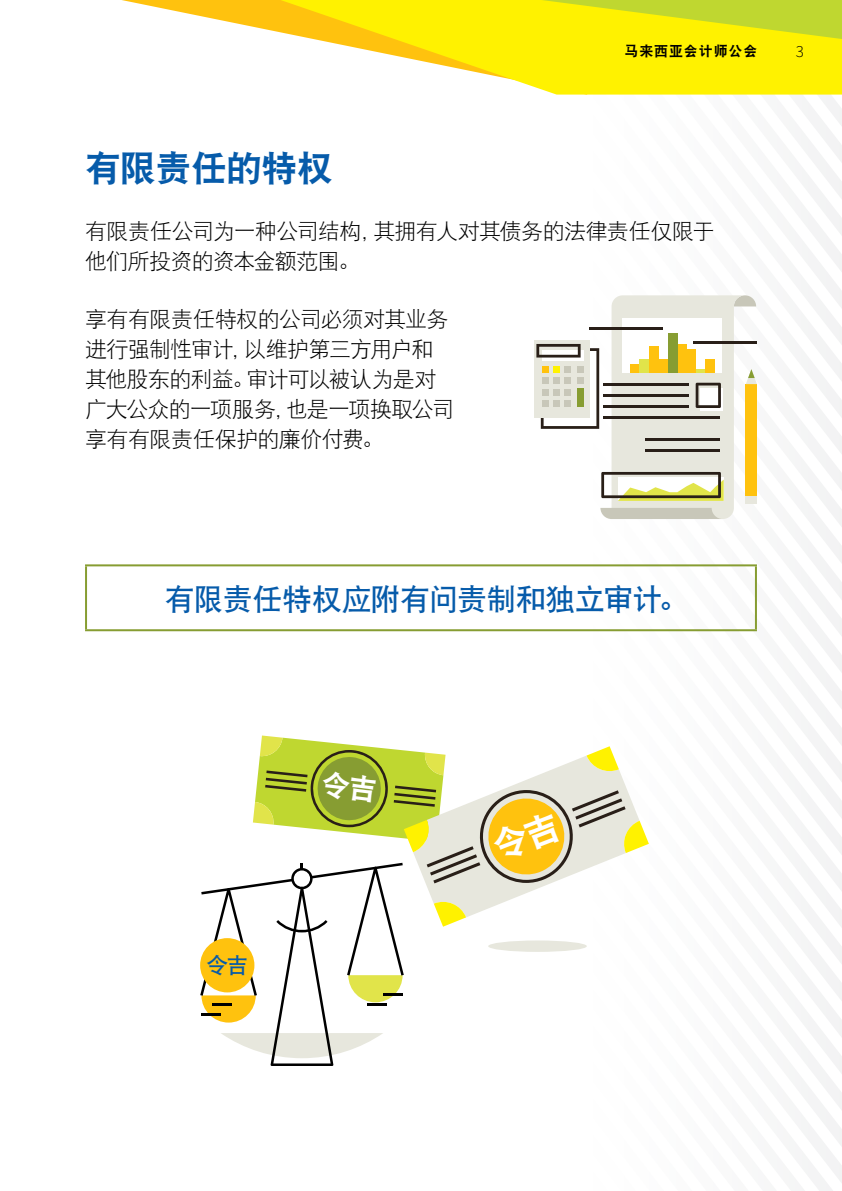
<style>
.page{position:relative;width:842px;height:1191px;background:#fff}
.page>*{position:absolute;margin:0;border:0;box-sizing:border-box;transform-origin:0 0}
.t1{font:36px "DFP Hei W9";letter-spacing:-.02em;color:#065baa}
.t2{font:30px "DFP Hei W7";letter-spacing:-.02em;color:#065baa}
.t3{font:22px/30px "DFP Hei W3";letter-spacing:-.035em;color:#000}
.t4{font:22px "DFP Hei W7";color:#065baa}
.t5{font:300 17px "Source Sans Pro";color:#000}
.t6{font:14px "DFP Hei W9";letter-spacing:.065em;color:#000}
</style>
<div class="page">
<svg style="left:801px;top:329px;width:41px;height:98px"></svg>
<svg style="left:801px;top:220px;width:41px;height:109px"></svg>
<svg style="left:802px;top:1167px;width:40px;height:24px"></svg>
<svg style="left:801px;top:427px;width:41px;height:36px"></svg>
<svg style="left:802px;top:1131px;width:40px;height:36px"></svg>
<svg style="left:580px;top:463px;width:262px;height:182px"></svg>
<svg style="left:801px;top:1058px;width:41px;height:73px"></svg>
<svg style="left:801px;top:1022px;width:41px;height:36px"></svg>
<svg style="left:801px;top:645px;width:41px;height:377px"></svg>
<svg style="left:122px;top:0;width:108px;height:22px"></svg>
<svg style="left:801px;top:95px;width:41px;height:125px"></svg>
<svg style="left:230px;top:0;width:612px;height:95px;fill:#fff200"></svg>
<div style="left:534px;top:340px;width:56px;height:78px;background:#e7e7dd"></div>
<svg style="left:536px;top:295px;width:221px;height:224px"></svg>
<div style="left:553px;top:366px;width:7px;height:6px;background:#fff200"></div>
<div style="left:564px;top:366px;width:7px;height:6px;background:#c8c7b9"></div>
<div style="left:577px;top:366px;width:7px;height:6px;background:#c8c7b9"></div>
<hr style="left:85px;top:566px;width:2px;height:63px;background:#879d32">
<hr style="left:85px;top:564px;width:672px;height:2px;background:#879d32">
<hr style="left:755px;top:566px;width:2px;height:63px;background:#879d32">
<hr style="left:85px;top:629px;width:672px;height:2px;background:#879d32">
<svg style="left:200px;top:735px;width:449px;height:331px"></svg>
<p class="t6" style="left:624px;top:44px;width:135px">马来西亚会计师公会</p>
<p class="t5" style="left:796px;top:41px;width:10px">3</p>
<h1 class="t1" style="left:85px;top:150px;width:250px">有限责任的特权</h1>
<p class="t3" style="left:85px;top:216px;width:631px">有限责任公司为一种公司结构，其拥有人对其债务的法律责任仅限于他们所投资的资本金额范围。</p>
<p class="t3" style="left:85px;top:304px;width:371px">享有有限责任特权的公司必须对其业务进行强制性审计，以维护第三方用户和其他股东的利益。审计可以被认为是对广大公众的一项服务，也是一项换取公司享有有限责任保护的廉价付费。</p>
<h2 class="t2" style="left:165px;top:584px;width:525px">有限责任特权应附有问责制和独立审计。</h2>
<p class="t4" style="left:207px;top:954px;width:43px">令吉</p>
</div>
